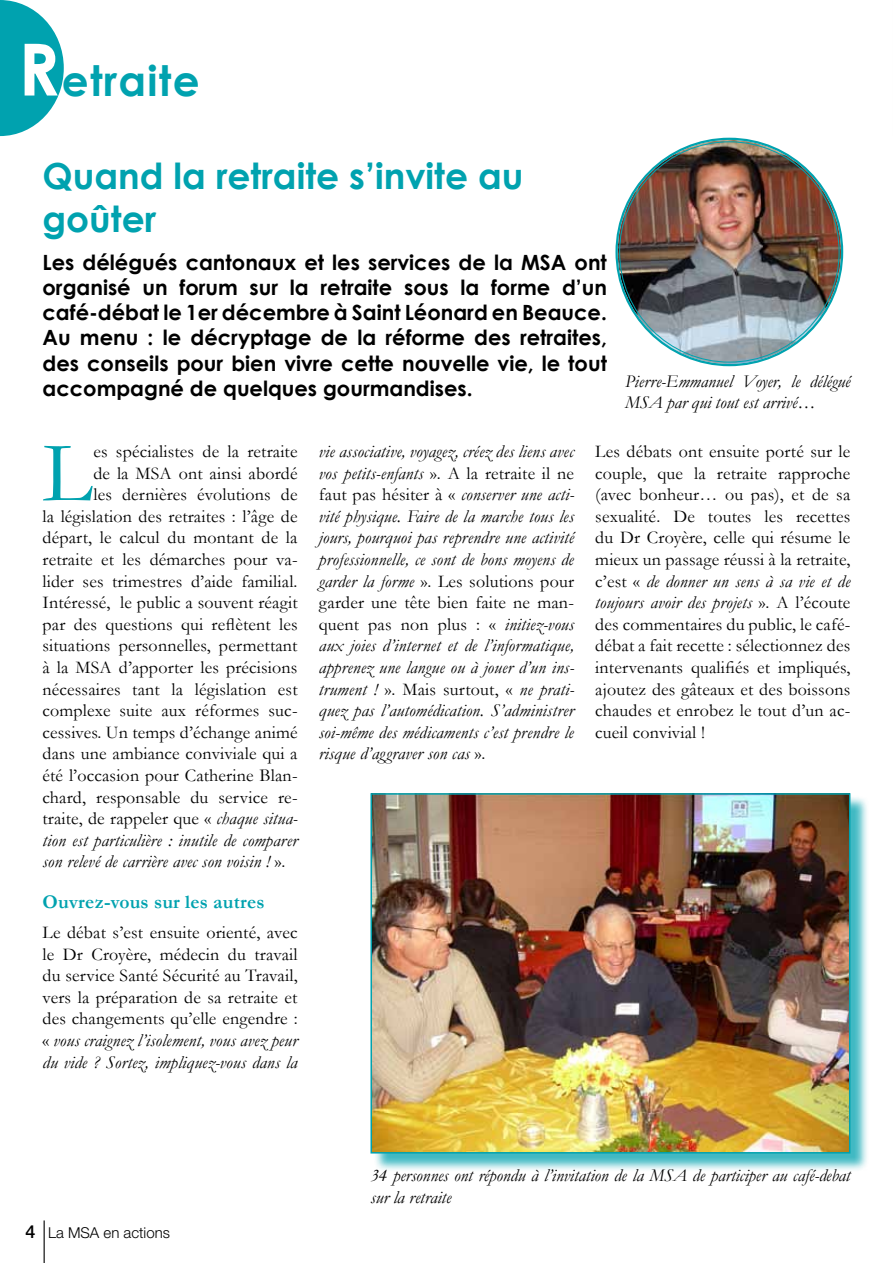
<style>
.page{position:relative;width:893px;height:1263px;background:#fff}
.page>*{position:absolute;margin:0;border:0;box-sizing:border-box;transform-origin:0 0}
.t1{font:87.3px "Garamond";color:#00a2af}
.t2{font:700 42px "Century Gothic";letter-spacing:.03em;color:#00a2af}
.t3{font:700 36px/43.2px "Century Gothic";color:#00a2af}
.t4{font:700 21px/25.2px "Century Gothic";color:#000;text-align:justify}
.t5{font:700 19.5px "Garamond";letter-spacing:.01em;color:#00a2af}
.t6{font:18px/21.6px "Garamond";letter-spacing:.01em;color:#000;text-align:justify}
.t7{font:italic 18px/21.6px "Garamond";letter-spacing:.01em;color:#000}
.t8{font:300 15px "Helvetica Neue LT Std";color:#000}
.s1{font-size:72px;color:#fff}
.s2{font-style:italic}
.s3{font-style:normal}
.s4{font-weight:500;font-size:18px}
</style>
<div class="page">
<hr style="left:44px;top:1220px;width:1px;height:43px;background:#000">
<svg style="left:0;top:0;width:64px;height:136px"></svg>
<img style="left:618px;top:140px;width:223px;height:224px;border-radius:112px">
<div style="left:373px;top:795px;width:496px;height:377px;background:#00a2af;opacity:.75"></div>
<img style="left:373px;top:796px;width:474px;height:354px">
<div style="left:370px;top:793px;width:480px;height:360px;border:2px solid #00a2af"></div>
<h2 class="t2" style="left:18px;top:48px;width:183px"><span class="s1">R</span>etraite</h2>
<h3 class="t3" style="left:43px;top:152px;width:482px">Quand la retraite s’invite au goûter</h3>
<p class="t4" style="left:43px;top:249px;width:566px">Les délégués cantonaux et les services de la MSA ont organisé un forum sur la retraite sous la forme d’un café-débat le 1er décembre à Saint Léonard en Beauce.<br>Au menu : le décryptage de la réforme des retraites, des conseils pour bien vivre cette nouvelle vie, le tout accompagné de quelques gourmandises.</p>
<p class="t7" style="left:625px;top:370px;width:227px">Pierre-Emmanuel Voyer, le délégué<br>MSA par qui tout est arrivé…</p>
<h1 class="t1" style="left:43px;top:414px;width:52px">L</h1>
<p class="t6" style="left:93px;top:440px;width:206px">es spécialistes de la retraite</p>
<p class="t6" style="left:93px;top:462px;width:206px">de la MSA ont ainsi abordé</p>
<p class="t6" style="left:93px;top:483px;width:206px">les dernières évolutions de</p>
<p class="t6" style="left:43px;top:505px;width:257px">la législation des retraites : l’âge de</p>
<p class="t6" style="left:43px;top:526px;width:257px">départ, le calcul du montant de la</p>
<p class="t6" style="left:43px;top:548px;width:257px">retraite et les démarches pour va-</p>
<p class="t6" style="left:43px;top:570px;width:257px">lider ses trimestres d’aide familial.</p>
<p class="t6" style="left:43px;top:591px;width:257px">Intéressé, le public a souvent réagit</p>
<p class="t6" style="left:43px;top:613px;width:257px">par des questions qui reflètent les</p>
<p class="t6" style="left:43px;top:634px;width:257px">situations personnelles, permettant</p>
<p class="t6" style="left:43px;top:656px;width:256px">à la MSA d’apporter les précisions</p>
<p class="t6" style="left:43px;top:678px;width:257px">nécessaires tant la législation est</p>
<p class="t6" style="left:43px;top:699px;width:257px">complexe suite aux réformes suc-</p>
<p class="t6" style="left:43px;top:721px;width:257px">cessives. Un temps d’échange animé</p>
<p class="t6" style="left:43px;top:742px;width:257px">dans une ambiance conviviale qui a</p>
<p class="t6" style="left:43px;top:764px;width:257px">été l’occasion pour Catherine Blan-</p>
<p class="t6" style="left:43px;top:786px;width:257px">chard, responsable du service re-</p>
<p class="t6" style="left:43px;top:807px;width:257px">traite, de rappeler que « <span class="s2">chaque situa-</span></p>
<p class="t7" style="left:43px;top:829px;width:257px">tion est particulière : inutile de comparer</p>
<p class="t7" style="left:43px;top:850px;width:244px">son relevé de carrière avec son voisin ! <span class="s3">».</span></p>
<p class="t5" style="left:43px;top:888px;width:224px">Ouvrez-vous sur les autres</p>
<p class="t6" style="left:43px;top:921px;width:257px">Le débat s’est ensuite orienté, avec le Dr Croyère, médecin du travail du service Santé Sécurité au Travail, vers la préparation de sa retraite et des changements qu’elle engendre : « <span class="s2">vous craignez l’isolement, vous avez peur du vide ? Sortez, impliquez-vous dans la</span></p>
<p class="t7" style="left:319px;top:440px;width:257px;text-align:justify">vie associative, voyagez, créez des liens avec vos petits-enfants <span class="s3">». A la retraite il ne faut pas hésiter à «</span> conserver une acti&shy;vité physique. Faire de la marche tous les jours, pourquoi pas reprendre une activité professionnelle, ce sont de bons moyens de garder la forme <span class="s3">». Les solutions pour garder une tête bien faite ne man&shy;quent pas non plus : «</span> initiez-vous aux joies d’internet et de l’informatique, apprenez une langue ou à jouer d’un ins&shy;trument ! <span class="s3">». Mais surtout, «</span> ne prati&shy;quez pas l’automédication. S’administrer soi-même des médicaments c’est prendre le risque d’aggraver son cas <span class="s3">».</span></p>
<p class="t6" style="left:595px;top:440px;width:257px">Les débats ont ensuite porté sur le couple, que la retraite rapproche (avec bonheur… ou pas), et de sa sexualité. De toutes les recettes du Dr Croyère, celle qui résume le mieux un passage réussi à la retraite, c’est « <span class="s2">de donner un sens à sa vie et de toujours avoir des projets</span> ». A l’écoute des commentaires du public, le café&shy;débat a fait recette : sélectionnez des intervenants qualifiés et impliqués, ajoutez des gâteaux et des boissons chaudes et enrobez le tout d’un ac&shy;cueil convivial !</p>
<p class="t8" style="left:26px;top:1223px;width:146px"><span class="s4">4</span> La MSA en actions</p>
<p class="t7" style="left:370px;top:1164px;width:481px">34 personnes ont répondu à l’invitation de la MSA de participer au café-debat sur la retraite</p>
</div>
